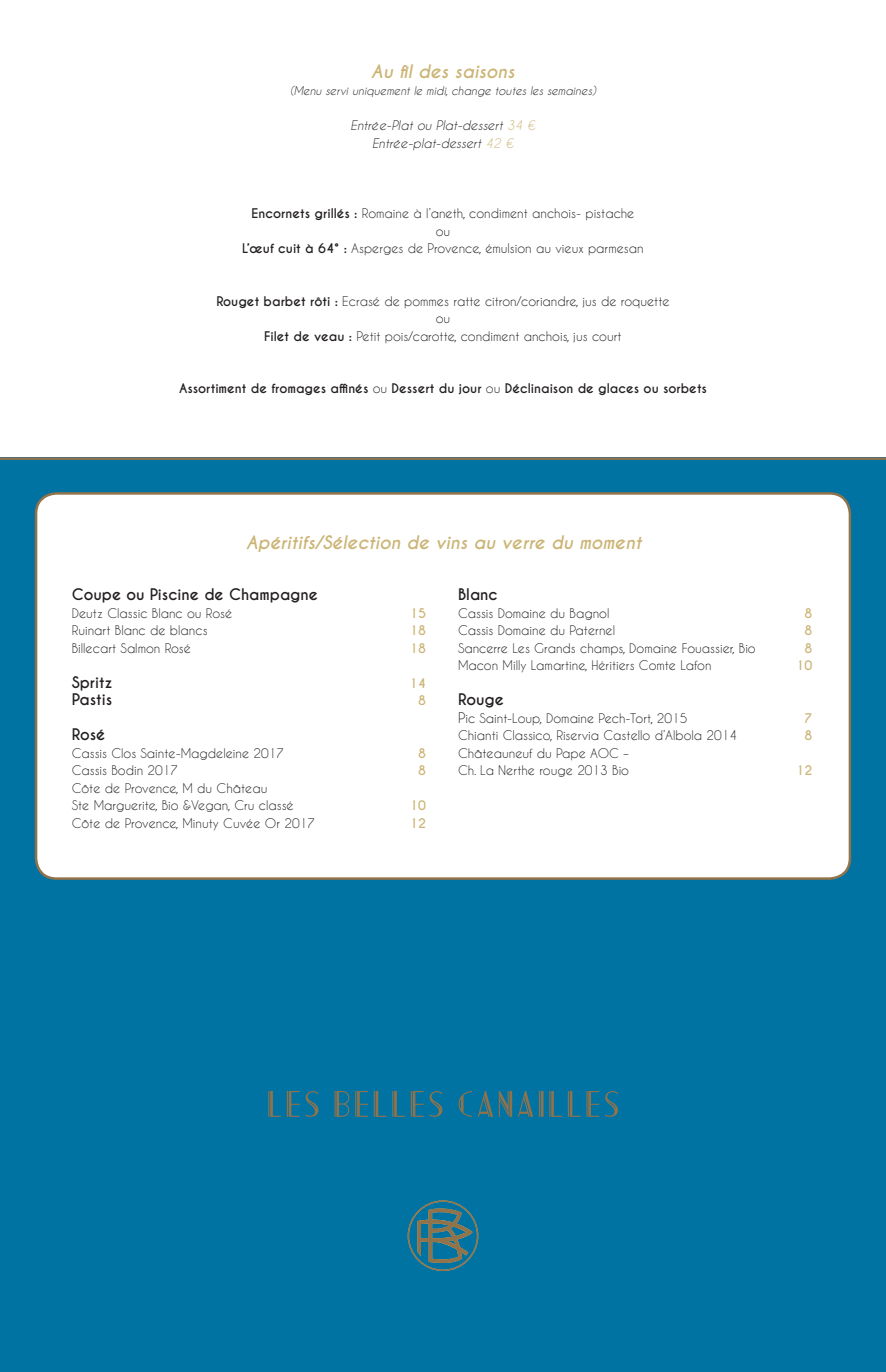
<style>
.page{position:relative;width:886px;height:1372px;background:#fff}
.page>*{position:absolute;margin:0;border:0;box-sizing:border-box;transform-origin:0 0}
.t1{font:italic 700 17.5px "Caviar Dreams";color:#cbb475}
.t2{font:700 15px "Caviar Dreams";color:#231f20}
.t3{font:12.5px/17.5px "Caviar Dreams";color:#231f20}
.t4{font:700 12.5px "Caviar Dreams";color:#231f20}
.t5{font:italic 12.5px/17.5px "Caviar Dreams";color:#231f20;text-align:center}
.t6{font:700 12.5px "Caviar Dreams";color:#cbb475}
.t7{font:italic 11.25px "Caviar Dreams";color:#231f20}
.s1{color:#cbb475}
.s2{font-weight:700}
.s3{font-weight:400}
.s4{font-size:13.75px}
</style>
<div class="page">
<div style="left:0;top:457px;width:886px;height:914px;background:#0073a3"></div>
<svg style="left:0;top:457px;width:886px;height:422px;background:#d6e7ed"></svg>
<svg style="left:268px;top:1091px;width:13px;height:25px"></svg>
<svg style="left:287px;top:1091px;width:31px;height:25px"></svg>
<svg style="left:334px;top:1091px;width:15px;height:25px"></svg>
<svg style="left:355px;top:1091px;width:13px;height:25px"></svg>
<svg style="left:374px;top:1091px;width:12px;height:25px"></svg>
<svg style="left:392px;top:1091px;width:13px;height:25px"></svg>
<svg style="left:411px;top:1091px;width:31px;height:25px"></svg>
<svg style="left:458px;top:1091px;width:14px;height:25px"></svg>
<svg style="left:478px;top:1091px;width:15px;height:25px"></svg>
<svg style="left:499px;top:1091px;width:13px;height:25px"></svg>
<svg style="left:518px;top:1091px;width:15px;height:25px"></svg>
<svg style="left:539px;top:1091px;width:1px;height:25px"></svg>
<hr style="left:541px;top:1090px;width:2px;height:26px;background:#90724b">
<svg style="left:549px;top:1091px;width:13px;height:25px"></svg>
<svg style="left:568px;top:1091px;width:31px;height:25px"></svg>
<svg style="left:605px;top:1091px;width:13px;height:25px"></svg>
<svg style="left:408px;top:1200px;width:70px;height:70px"></svg>
<h1 class="t1" style="left:371px;top:61px;width:145px">Au fil des saisons</h1>
<p class="t7" style="left:290px;top:85px;width:307px">(Menu servi uniquement le midi, change toutes les semaines)</p>
<p class="t5" style="left:350px;top:117px;width:187px">Entrée-Plat ou Plat-dessert <span class="s1">34 €<br></span>Entrée-plat-dessert <span class="s1">42 €</span></p>
<p class="t3" style="left:242px;top:204px;width:403px;text-align:center"><span class="s2">Encornets grillés :</span> Romaine à l’aneth, condiment anchois- pistache<br>ou<br><span class="s2">L’œuf cuit à 64° :</span> Asperges de Provence, émulsion au vieux parmesan</p>
<p class="t3" style="left:216px;top:292px;width:455px;text-align:center"><span class="s2">Rouget barbet rôti :</span> Ecrasé de pommes ratte citron/coriandre, jus de roquette ou<br><span class="s2">Filet de veau :</span> Petit pois/carotte, condiment anchois, jus court</p>
<p class="t4" style="left:179px;top:381px;width:529px">Assortiment de fromages affinés <span class="s3">ou</span> Dessert du jour <span class="s3">ou</span> Déclinaison de glaces ou sorbets</p>
<h1 class="t1" style="left:246px;top:532px;width:397px">Apéritifs/Sélection de vins au verre du moment</h1>
<p class="t2" style="left:72px;top:585px;width:248px">Coupe ou Piscine de Champagne</p>
<p class="t3" style="left:72px;top:604px;width:162px">Deutz Classic Blanc ou Rosé</p>
<p class="t6" style="left:409px;top:605px;width:18px">15</p>
<p class="t3" style="left:72px;top:621px;width:137px">Ruinart Blanc de blancs</p>
<p class="t6" style="left:409px;top:623px;width:18px">18</p>
<p class="t3" style="left:72px;top:639px;width:121px">Billecart Salmon Rosé</p>
<p class="t6" style="left:409px;top:640px;width:18px">18</p>
<p class="t2" style="left:72px;top:673px;width:43px">Spritz</p>
<p class="t6" style="left:409px;top:675px;width:18px">14</p>
<p class="t2" style="left:72px;top:690px;width:42px">Pastis</p>
<p class="t6" style="left:418px;top:693px;width:9px">8</p>
<p class="t2" style="left:72px;top:725px;width:35px">Rosé</p>
<p class="t3" style="left:72px;top:744px;width:214px">Cassis Clos Sainte-Magdeleine 2017</p>
<p class="t6" style="left:418px;top:745px;width:9px">8</p>
<p class="t3" style="left:72px;top:761px;width:108px">Cassis Bodin 2017</p>
<p class="t6" style="left:418px;top:763px;width:9px">8</p>
<p class="t3" style="left:72px;top:779px;width:224px">Côte de Provence, M du Château<br>Ste Marguerite, Bio &amp;Vegan, Cru classé</p>
<p class="t2" style="left:458px;top:585px;width:41px">Blanc</p>
<p class="t3" style="left:458px;top:604px;width:153px">Cassis Domaine du Bagnol</p>
<p class="t6" style="left:804px;top:605px;width:9px">8</p>
<p class="t3" style="left:458px;top:621px;width:159px">Cassis Domaine du Paternel</p>
<p class="t6" style="left:804px;top:623px;width:9px">8</p>
<p class="t3" style="left:458px;top:639px;width:299px">Sancerre Les Grands champs, Domaine Fouassier, Bio</p>
<p class="t6" style="left:804px;top:640px;width:9px">8</p>
<p class="t3" style="left:458px;top:656px;width:255px">Macon Milly Lamartine, Héritiers Comte Lafon</p>
<p class="t6" style="left:796px;top:658px;width:18px">10</p>
<p class="t2" style="left:458px;top:690px;width:48px">Rouge</p>
<p class="t3" style="left:458px;top:709px;width:231px"><span class="s4">P</span>ic Saint-Loup, Domaine Pech-Tort, 2015</p>
<p class="t6" style="left:804px;top:710px;width:9px">7</p>
<p class="t3" style="left:458px;top:726px;width:280px">Chianti Classico, Riservia Castello d’Albola 2014</p>
<p class="t6" style="left:804px;top:728px;width:9px">8</p>
<p class="t3" style="left:458px;top:744px;width:173px">Châteauneuf du Pape AOC –<br>Ch. La Nerthe rouge 2013 Bio</p>
<p class="t6" style="left:796px;top:763px;width:18px">12</p>
<p class="t6" style="left:410px;top:798px;width:18px">10</p>
<p class="t3" style="left:72px;top:814px;width:245px">Côte de Provence, Minuty Cuvée Or 2017</p>
<p class="t6" style="left:409px;top:815px;width:18px">12</p>
</div>
